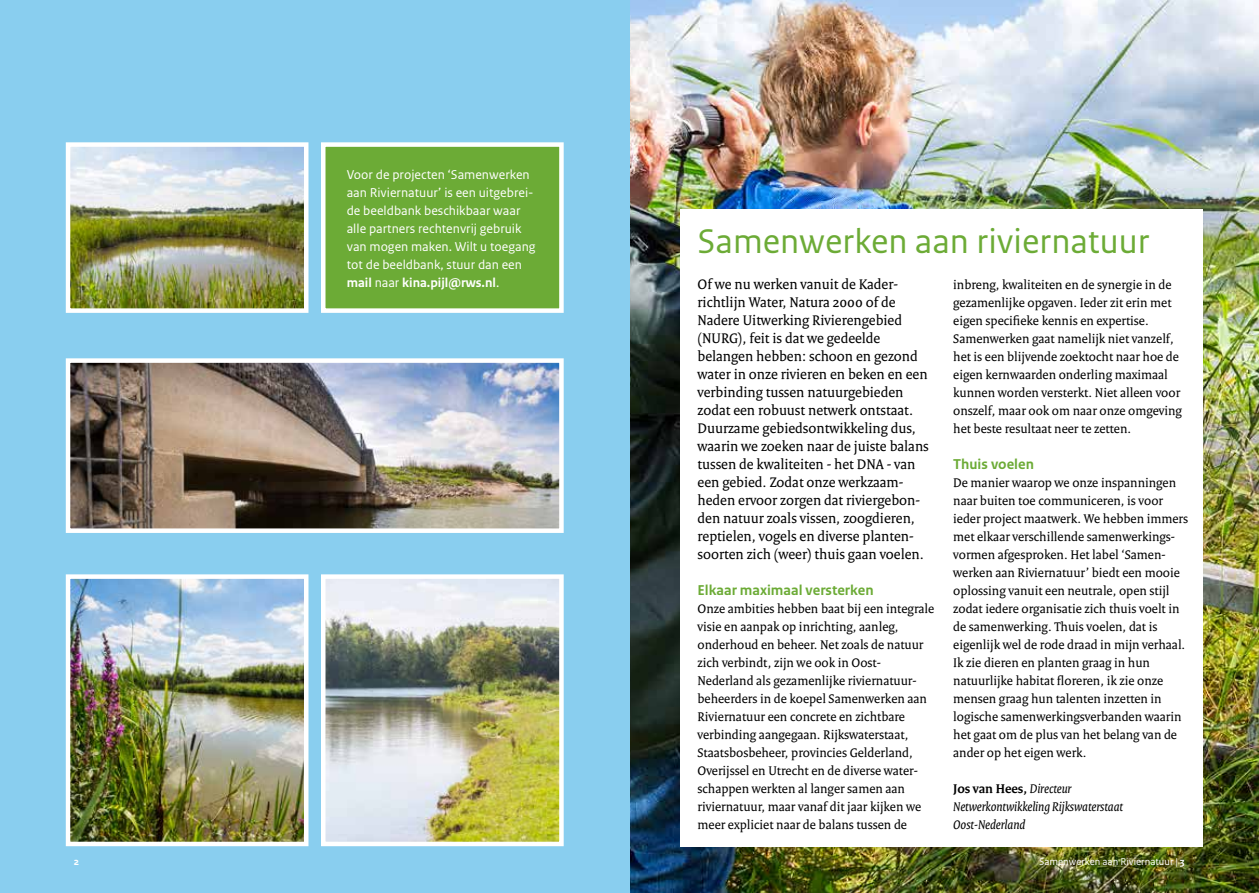
<style>
.page{position:relative;width:1259px;height:893px;background:#fff}
.page>*{position:absolute;margin:0;border:0;box-sizing:border-box;transform-origin:0 0}
.t1{font:36px "Rijksoverheid Sans Text";color:#6cab36}
.t2{font:15px/18px "Rijksoverheid Serif";color:#000}
.t3{font:700 15px "Rijksoverheid Sans Text";color:#6cab36}
.t4{font:13.5px/18px "Rijksoverheid Serif";color:#000}
.t5{font:13.5px/18px "Rijksoverheid Sans Text";color:#fff}
.t6{font:italic 13.5px/18px "Rijksoverheid Serif";color:#000}
.t7{font:10.5px "Rijksoverheid Sans Text";color:#fff}
.t8{font:700 10.5px "Rijksoverheid Sans Text";color:#fff}
.s1{font-weight:700}
.s2{font-weight:700;font-style:normal}
</style>
<div class="page">
<img style="left:629px;top:0;width:630px;height:893px">
<div style="left:680px;top:209px;width:522px;height:637px;background:#fff"></div>
<div style="left:0;top:0;width:629px;height:893px;background:#89ceef"></div>
<div style="left:323px;top:145px;width:238px;height:166px;background:#6cab36"></div>
<div style="left:321px;top:142px;width:243px;height:171px;border:4px solid #fff"></div>
<img style="left:71px;top:147px;width:232px;height:161px">
<div style="left:66px;top:142px;width:242px;height:171px;border:4px solid #fff"></div>
<img style="left:71px;top:363px;width:488px;height:165px">
<div style="left:66px;top:358px;width:498px;height:175px;border:4px solid #fff"></div>
<img style="left:326px;top:579px;width:233px;height:262px">
<div style="left:321px;top:574px;width:243px;height:272px;border:4px solid #fff"></div>
<img style="left:71px;top:579px;width:232px;height:262px">
<div style="left:66px;top:574px;width:242px;height:272px;border:4px solid #fff"></div>
<p class="t5" style="left:347px;top:166px;width:190px">Voor de projecten ‘Samenwerken aan Riviernatuur’ is een uitgebrei&shy;de beeldbank beschikbaar waar alle partners rechtenvrij gebruik van mogen maken. Wilt u toegang tot de beeldbank, stuur dan een <span class="s1">mail</span> naar <span class="s1">kina.pijl@rws.nl</span>.</p>
<h1 class="t1" style="left:697px;top:220px;width:454px">Samenwerken aan riviernatuur</h1>
<p class="t2" style="left:697px;top:275px;width:233px">Of we nu werken vanuit de Kader&shy;richtlijn Water, Natura 2000 of de Nadere Uitwerking Rivierengebied (NURG), feit is dat we gedeelde belangen hebben: schoon en gezond water in onze rivieren en beken en een verbinding tussen natuurgebieden zodat een robuust netwerk ontstaat.<br>Duurzame gebiedsontwikkeling dus, waarin we zoeken naar de juiste balans tussen de kwaliteiten - het DNA - van een gebied. Zodat onze werkzaam&shy;heden ervoor zorgen dat riviergebon&shy;den natuur zoals vissen, zoogdieren, reptielen, vogels en diverse planten&shy;soorten zich (weer) thuis gaan voelen.</p>
<p class="t3" style="left:697px;top:581px;width:178px">Elkaar maximaal versterken</p>
<p class="t4" style="left:697px;top:599px;width:238px">Onze ambities hebben baat bij een integrale visie en aanpak op inrichting, aanleg, onderhoud en beheer. Net zoals de natuur zich verbindt, zijn we ook in Oost-Nederland als gezamenlijke riviernatuur&shy;beheerders in de koepel Samenwerken aan Riviernatuur een concrete en zichtbare verbinding aangegaan. Rijkswaterstaat, Staatsbosbeheer, provincies Gelderland, Overijssel en Utrecht en de diverse water&shy;schappen werkten al langer samen aan riviernatuur, maar vanaf dit jaar kijken we meer expliciet naar de balans tussen de</p>
<p class="t4" style="left:953px;top:275px;width:230px">inbreng, kwaliteiten en de synergie in de gezamenlijke opgaven. Ieder zit erin met eigen specifieke kennis en expertise.<br>Samenwerken gaat namelijk niet vanzelf, het is een blijvende zoektocht naar hoe de eigen kernwaarden onderling maximaal kunnen worden versterkt. Niet alleen voor onszelf, maar ook om naar onze omgeving het beste resultaat neer te zetten.</p>
<p class="t3" style="left:953px;top:455px;width:82px">Thuis voelen</p>
<p class="t4" style="left:953px;top:473px;width:236px">De manier waarop we onze inspanningen naar buiten toe communiceren, is voor ieder project maatwerk. We hebben immers met elkaar verschillende samenwerkings&shy;vormen afgesproken. Het label ‘Samen&shy;werken aan Riviernatuur’ biedt een mooie oplossing vanuit een neutrale, open stijl zodat iedere organisatie zich thuis voelt in de samenwerking. Thuis voelen, dat is eigenlijk wel de rode draad in mijn verhaal.<br>Ik zie dieren en planten graag in hun natuurlijke habitat floreren, ik zie onze mensen graag hun talenten inzetten in logische samenwerkingsverbanden waarin het gaat om de plus van het belang van de ander op het eigen werk.</p>
<p class="t6" style="left:953px;top:779px;width:171px"><span class="s2">Jos van Hees,</span> Directeur<br>Netwerkontwikkeling Rijkswaterstaat<br>Oost-Nederland</p>
<p class="t8" style="left:74px;top:855px;width:7px">2</p>
<p class="t7" style="left:1039px;top:855px;width:147px">Samenwerken aan Riviernatuur | <span class="s1">3</span></p>
</div>
